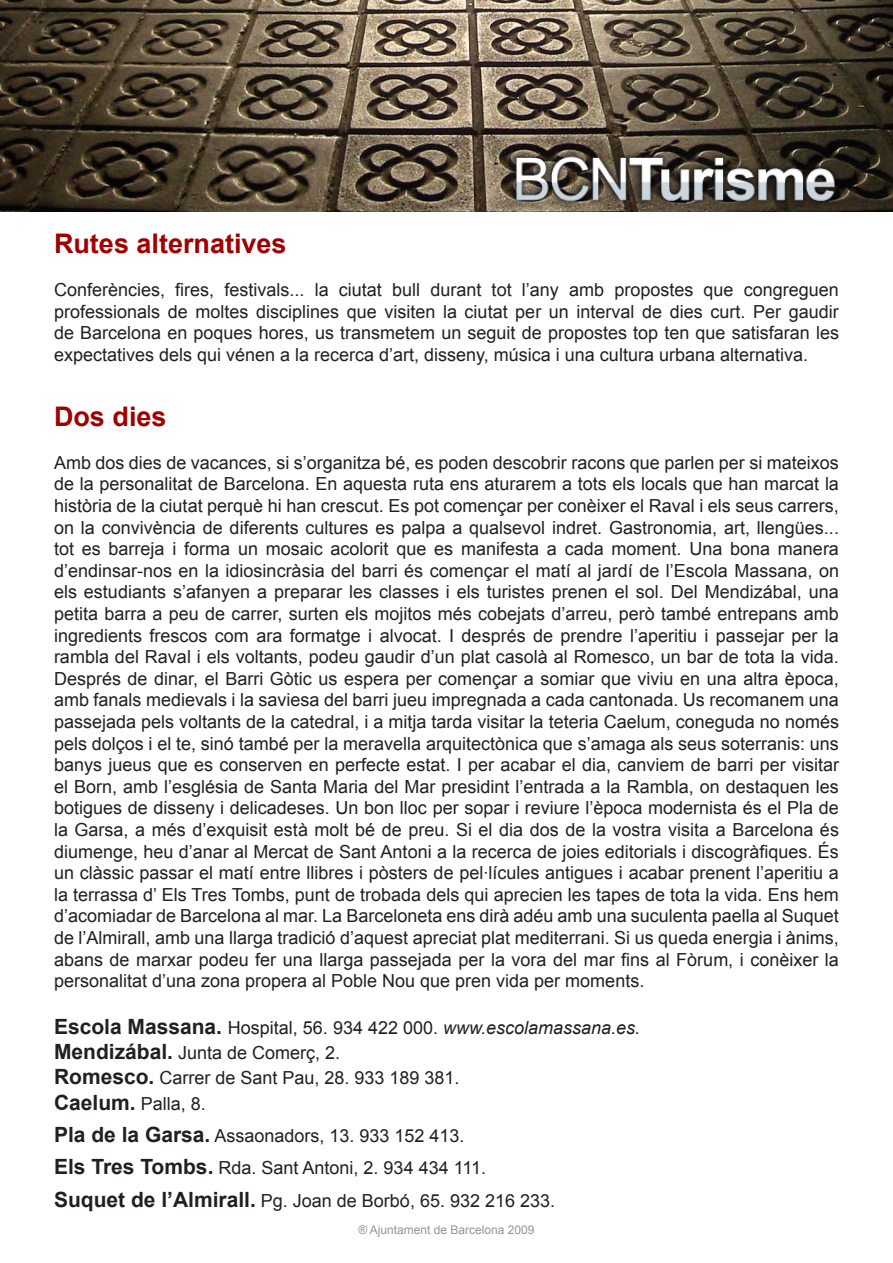
<style>
.page{position:relative;width:893px;height:1263px;background:#fff}
.page>*{position:absolute;margin:0;border:0;box-sizing:border-box;transform-origin:0 0}
.texto_1{font:700 27px "Arial";color:#a10000}
.texto_1-2{font:18px/21.6px "Arial";color:#231f20;text-align:justify}
.pie{font:12px "Arial";color:#939598}
.s1{font-weight:700;font-size:21px}
.s2{font-style:italic}
</style>
<div class="page">
<img style="left:0;top:0;width:893px;height:212px">
<div style="left:501px;top:144px;width:367px;height:108px;background:#231f20;opacity:.75"></div>
<img style="left:510px;top:138px;width:344px;height:86px">
<p class="texto_1" style="left:54px;top:225px;width:234px">Rutes alternatives</p>
<p class="texto_1-2" style="left:54px;top:279px;width:786px">Conferències, fires, festivals... la ciutat bull durant tot l’any amb propostes que congreguen professionals de moltes disciplines que visiten la ciutat per un interval de dies curt. Per gaudir de Barcelona en poques hores, us transmetem un seguit de propostes top ten que satisfaran les expectatives dels qui vénen a la recerca d’art, disseny, música i una cultura urbana alternativa.</p>
<p class="texto_1" style="left:54px;top:398px;width:114px">Dos dies</p>
<p class="texto_1-2" style="left:54px;top:452px;width:786px">Amb dos dies de vacances, si s’organitza bé, es poden descobrir racons que parlen per si mateixos de la personalitat de Barcelona. En aquesta ruta ens aturarem a tots els locals que han marcat la història de la ciutat perquè hi han crescut. Es pot començar per conèixer el Raval i els seus carrers, on la convivència de diferents cultures es palpa a qualsevol indret. Gastronomia, art, llengües... tot es barreja i forma un mosaic acolorit que es manifesta a cada moment. Una bona manera d’endinsar-nos en la idiosincràsia del barri és començar el matí al jardí de l’Escola Massana, on els estudiants s’afanyen a preparar les classes i els turistes prenen el sol. Del Mendizábal, una petita barra a peu de carrer, surten els mojitos més cobejats d’arreu, però també entrepans amb ingredients frescos com ara formatge i alvocat. I després de prendre l’aperitiu i passejar per la rambla del Raval i els voltants, podeu gaudir d’un plat casolà al Romesco, un bar de tota la vida.<br>Després de dinar, el Barri Gòtic us espera per començar a somiar que viviu en una altra època, amb fanals medievals i la saviesa del barri jueu impregnada a cada cantonada. Us recomanem una passejada pels voltants de la catedral, i a mitja tarda visitar la teteria Caelum, coneguda no només pels dolços i el te, sinó també per la meravella arquitectònica que s’amaga als seus soterranis: uns banys jueus que es conserven en perfecte estat. I per acabar el dia, canviem de barri per visitar el Born, amb l’església de Santa Maria del Mar presidint l’entrada a la Rambla, on destaquen les botigues de disseny i delicadeses. Un bon lloc per sopar i reviure l’època modernista és el Pla de la Garsa, a més d’exquisit està molt bé de preu. Si el dia dos de la vostra visita a Barcelona és diumenge, heu d’anar al Mercat de Sant Antoni a la recerca de joies editorials i discogràfiques. És un clàssic passar el matí entre llibres i pòsters de pel·lícules antigues i acabar prenent l’aperitiu a la terrassa d’ Els Tres Tombs, punt de trobada dels qui aprecien les tapes de tota la vida. Ens hem d’acomiadar de Barcelona al mar. La Barceloneta ens dirà adéu amb una suculenta paella al Suquet de l’Almirall, amb una llarga tradició d’aquest apreciat plat mediterrani. Si us queda energia i ànims, abans de marxar podeu fer una llarga passejada per la vora del mar fins al Fòrum, i conèixer la personalitat d’una zona propera al Poble Nou que pren vida per moments.</p>
<p class="texto_1-2" style="left:54px;top:1017px;width:588px"><span class="s1">Escola Massana.</span> Hospital, 56. 934 422 000. <span class="s2">www.escolamassana.es.</span></p>
<p class="texto_1-2" style="left:54px;top:1042px;width:288px"><span class="s1">Mendizábal.</span> Junta de Comerç, 2.</p>
<p class="texto_1-2" style="left:54px;top:1067px;width:407px"><span class="s1">Romesco.</span> Carrer de Sant Pau, 28. 933 189 381.</p>
<p class="texto_1-2" style="left:54px;top:1093px;width:153px"><span class="s1">Caelum.</span> Palla, 8.</p>
<p class="texto_1-2" style="left:54px;top:1125px;width:412px"><span class="s1">Pla de la Garsa.</span> Assaonadors, 13. 933 152 413.</p>
<p class="texto_1-2" style="left:54px;top:1157px;width:434px"><span class="s1">Els Tres Tombs.</span> Rda. Sant Antoni, 2. 934 434 111.</p>
<p class="texto_1-2" style="left:54px;top:1190px;width:503px"><span class="s1">Suquet de l’Almirall.</span> Pg. Joan de Borbó, 65. 932 216 233.</p>
<p class="pie" style="left:358px;top:1222px;width:178px">® Ajuntament de Barcelona 2009</p>
</div>
